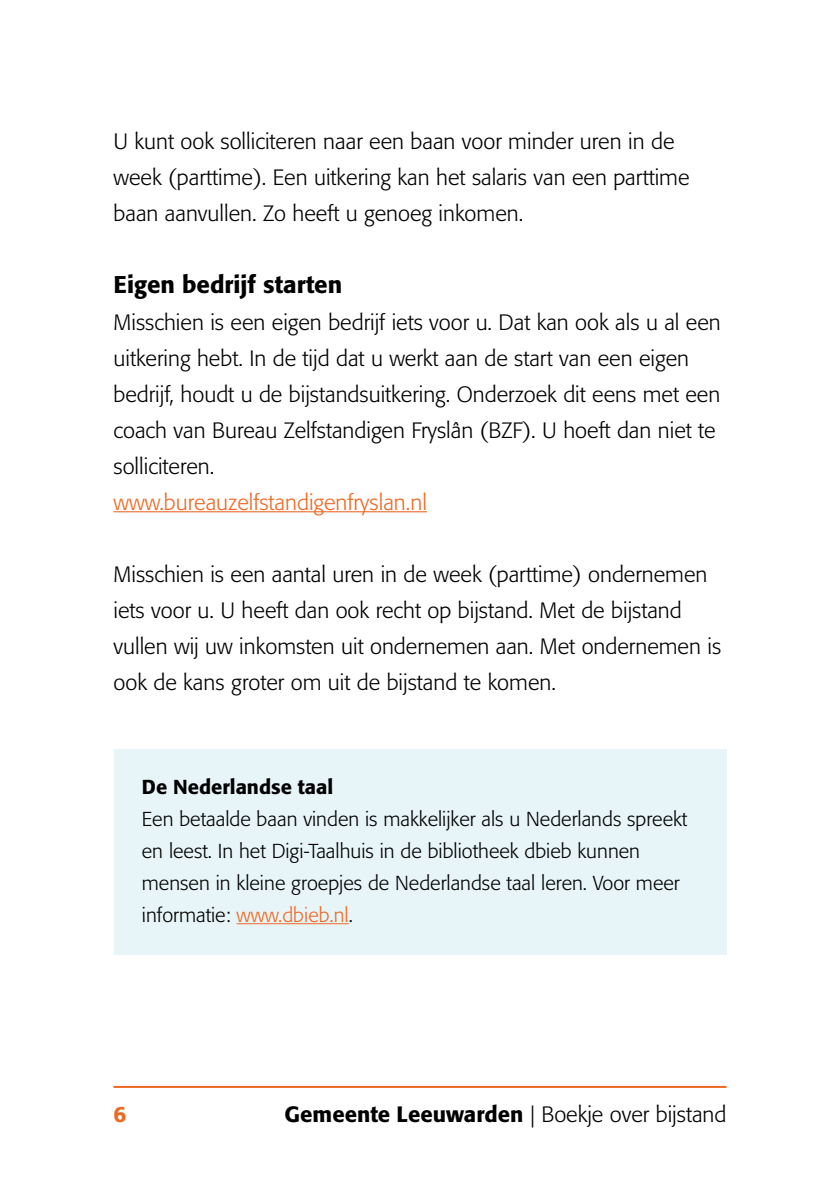
<style>
.page{position:relative;width:840px;height:1191px;background:#fff}
.page>*{position:absolute;margin:0;border:0;box-sizing:border-box;transform-origin:0 0}
.t1{font:500 24px "Formata";color:#000}
.t2{font:300 22px/36px "Formata";color:#000}
.t3{font:300 22px "Formata";color:#ed6923}
.t4{font:500 22px "Formata";color:#ed6923}
.t5{font:300 20px/32px "Formata";color:#000}
.t6{font:500 20px "Formata";color:#000}
.s1{color:#ed6923}
.s2{font-weight:500}
</style>
<div class="page">
<hr style="left:113px;top:1086px;width:613px;height:2px;background:#ed6923">
<hr style="left:113px;top:511px;width:313px;height:1px;background:#ed6923">
<div style="left:113px;top:749px;width:613px;height:78px;background:#e8f5f8"></div>
<div style="left:113px;top:782px;width:613px;height:173px;background:#e8f5f8"></div>
<hr style="left:236px;top:923px;width:112px;height:1px;background:#ed6923">
<hr style="left:839px;top:0;width:1px;height:1191px;background:#e8eaec">
<p class="t2" style="left:113px;top:124px;width:577px">U kunt ook solliciteren naar een baan voor minder uren in de week (parttime). Een uitkering kan het salaris van een parttime baan aanvullen. Zo heeft u genoeg inkomen.</p>
<p class="t1" style="left:113px;top:270px;width:230px">Eigen bedrijf starten</p>
<p class="t2" style="left:113px;top:304px;width:608px">Misschien is een eigen bedrijf iets voor u. Dat kan ook als u al een uitkering hebt. In de tijd dat u werkt aan de start van een eigen bedrijf, houdt u de bijstandsuitkering. Onderzoek dit eens met een coach van Bureau Zelfstandigen Fryslân (BZF). U hoeft dan niet te solliciteren.</p>
<p class="t3" style="left:113px;top:489px;width:315px">www.bureauzelfstandigenfryslan.nl</p>
<p class="t2" style="left:113px;top:556px;width:609px">Misschien is een aantal uren in de week (parttime) ondernemen iets voor u. U heeft dan ook recht op bijstand. Met de bijstand vullen wij uw inkomsten uit ondernemen aan. Met ondernemen is ook de kans groter om uit de bijstand te komen.</p>
<p class="t6" style="left:142px;top:774px;width:193px">De Nederlandse taal</p>
<p class="t5" style="left:142px;top:803px;width:546px">Een betaalde baan vinden is makkelijker als u Nederlands spreekt en leest. In het Digi-Taalhuis in de bibliotheek dbieb kunnen mensen in kleine groepjes de Nederlandse taal leren. Voor meer informatie: <span class="s1">www.dbieb.nl</span>.</p>
<p class="t4" style="left:113px;top:1100px;width:14px">6</p>
<p class="t2" style="left:284px;top:1096px;width:443px"><span class="s2">Gemeente Leeuwarden</span> | Boekje over bijstand</p>
</div>
